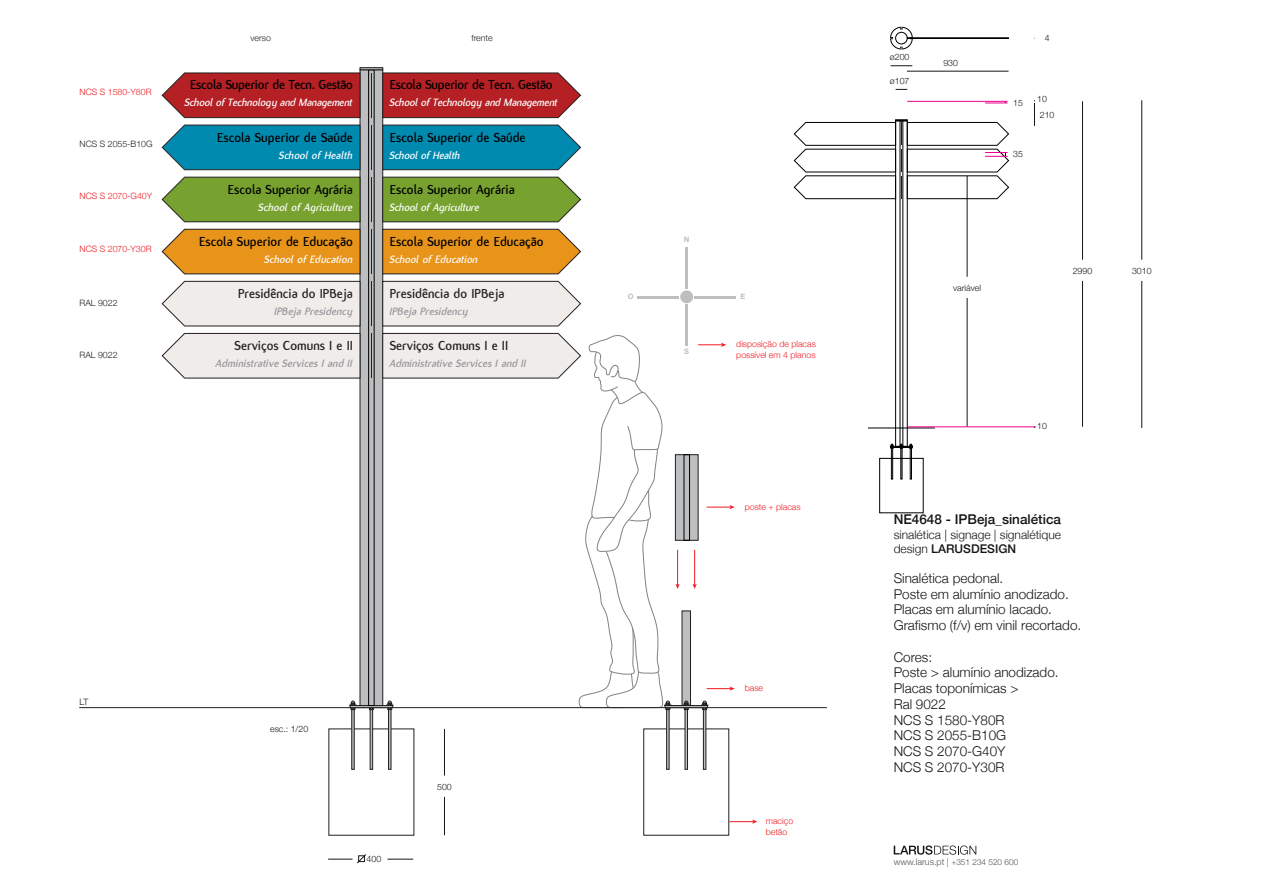
<style>
.page{position:relative;width:1263px;height:893px;background:#fff}
.page>*{position:absolute;margin:0;border:0;box-sizing:border-box;transform-origin:0 0}
.t1{font:700 13.95px "Flux";color:#000}
.t2{font:700 13.95px "Flux";color:#231f20}
.t3{font:700 13.95px "Flux";letter-spacing:-.02em;color:#000}
.t4{font:300 13.5px/15.8px "Helvetica Neue";color:#131516}
.t5{font:500 13.5px "Helvetica Neue";color:#131516}
.t6{font:300 12px/14.4px "Helvetica Neue";color:#131516}
.t7{font:italic 700 11.4px "Flux";letter-spacing:-.02em;color:#fff}
.t8{font:italic 700 11.4px "Flux";color:#969499}
.t9{font:italic 700 11.4px "Flux";color:#fff}
.t10{font:300 9px "Helvetica Neue";color:#505252}
.t11{font:300 8.7px/10.5px "Helvetica Neue";color:#ed1d24}
.t12{font:300 8.7px "Helvetica Neue";color:#131718}
.t13{font:300 8.7px "Helvetica Neue";color:#231f20}
.t14{font:700 7.5px "Helvetica Neue";color:#bcbec0}
.s1{font-weight:500}
.s2{font-size:8.25px}
</style>
<div class="page">
<svg style="left:894px;top:845px;width:82px;height:10px"></svg>
<hr style="left:1082px;top:101px;width:1px;height:159px;background:#131718">
<hr style="left:1082px;top:281px;width:1px;height:146px;background:#131718">
<hr style="left:1141px;top:100px;width:1px;height:160px;background:#131718">
<hr style="left:1141px;top:281px;width:1px;height:147px;background:#131718">
<hr style="left:967px;top:176px;width:1px;height:101px;background:#131718">
<hr style="left:967px;top:298px;width:1px;height:129px;background:#131718">
<hr style="left:444px;top:729px;width:1px;height:47px;background:#131718">
<hr style="left:444px;top:797px;width:1px;height:38px;background:#131718">
<svg style="left:890px;top:65px;width:22px;height:1px"></svg>
<hr style="left:907px;top:71px;width:101px;height:1px;background:#131718">
<div style="left:891px;top:446px;width:2px;height:33px;border:1px solid #000"></div>
<svg style="left:890px;top:444px;width:23px;height:5px"></svg>
<div style="left:895px;top:121px;width:12px;height:326px;border:1px solid #000"></div>
<svg style="left:890px;top:27px;width:22px;height:22px"></svg>
<div style="left:895px;top:32px;width:12px;height:12px;border:1px solid #000;border-radius:50%"></div>
<div style="left:907px;top:38px;width:101px;height:1px;border:1px solid #000"></div>
<hr style="left:868px;top:428px;width:67px;height:1px;background:#000">
<svg style="left:1034px;top:100px;width:1px;height:26px"></svg>
<hr style="left:80px;top:707px;width:747px;height:1px;background:#231f20">
<hr style="left:352px;top:705px;width:2px;height:64px;background:#bcbec0">
<svg style="left:350px;top:701px;width:6px;height:9px"></svg>
<div style="left:388px;top:705px;width:3px;height:64px;background:#bcbec0;border:1px solid #231f20"></div>
<div style="left:370px;top:705px;width:3px;height:64px;background:#bcbec0;border:1px solid #231f20"></div>
<svg style="left:368px;top:708px;width:7px;height:2px"></svg>
<div style="left:350px;top:705px;width:43px;height:3px;background:#bcbec0;border:1px solid #231f20"></div>
<div style="left:360px;top:70px;width:23px;height:636px;background:#bcbec0;border:1px solid #231f20"></div>
<div style="left:368px;top:70px;width:6px;height:636px;border:1px solid #000"></div>
<div style="left:360px;top:67px;width:23px;height:3px;background:#bcbec0;border:1px solid #231f20"></div>
<hr style="left:371px;top:177px;width:1px;height:45px;background:#231f20">
<hr style="left:371px;top:229px;width:1px;height:45px;background:#231f20">
<hr style="left:371px;top:281px;width:1px;height:45px;background:#231f20">
<hr style="left:371px;top:333px;width:1px;height:45px;background:#231f20">
<hr style="left:371px;top:73px;width:1px;height:45px;background:#231f20">
<hr style="left:371px;top:125px;width:1px;height:45px;background:#231f20">
<div style="left:666px;top:705px;width:3px;height:64px;background:#bcbec0;border:1px solid #231f20"></div>
<div style="left:703px;top:705px;width:3px;height:64px;background:#bcbec0;border:1px solid #231f20"></div>
<div style="left:685px;top:705px;width:3px;height:64px;background:#bcbec0;border:1px solid #231f20"></div>
<svg style="left:729px;top:819px;width:28px;height:5px"></svg>
<svg style="left:387px;top:859px;width:26px;height:1px"></svg>
<svg style="left:328px;top:854px;width:38px;height:9px"></svg>
<svg style="left:985px;top:102px;width:23px;height:2px"></svg>
<hr style="left:907px;top:101px;width:101px;height:1px;background:#ec008c">
<hr style="left:907px;top:427px;width:129px;height:1px;background:#ec008c">
<svg style="left:794px;top:120px;width:215px;height:79px"></svg>
<svg style="left:382px;top:72px;width:199px;height:46px;background:#b32e33"></svg>
<svg style="left:382px;top:125px;width:199px;height:45px;background:#0f8cae"></svg>
<svg style="left:382px;top:177px;width:199px;height:45px;background:#7ca13a"></svg>
<svg style="left:382px;top:229px;width:199px;height:45px;background:#e19527"></svg>
<svg style="left:162px;top:72px;width:198px;height:46px;background:#b32f33"></svg>
<svg style="left:162px;top:125px;width:198px;height:45px;background:#108daf"></svg>
<svg style="left:162px;top:177px;width:198px;height:45px;background:#7da33a"></svg>
<svg style="left:162px;top:229px;width:198px;height:45px;background:#e29627"></svg>
<svg style="left:382px;top:281px;width:199px;height:45px;background:#e7e4e2"></svg>
<svg style="left:162px;top:281px;width:198px;height:45px;background:#e9e6e4"></svg>
<svg style="left:382px;top:333px;width:353px;height:381px"></svg>
<svg style="left:162px;top:333px;width:198px;height:45px;background:#e9e6e4"></svg>
<hr style="left:694px;top:296px;width:42px;height:2px;background:#bcbec0">
<hr style="left:637px;top:296px;width:42px;height:2px;background:#bcbec0">
<hr style="left:685px;top:304px;width:3px;height:42px;background:#bcbec0">
<hr style="left:685px;top:247px;width:3px;height:42px;background:#bcbec0">
<div style="left:680px;top:290px;width:13px;height:13px;background:#bcbec0;border-radius:50%"></div>
<p class="t11" style="left:80px;top:86px;width:73px">NCS S 1580-Y80R</p>
<p class="t13" style="left:80px;top:137px;width:75px">NCS S 2055-B10G</p>
<p class="t11" style="left:80px;top:190px;width:74px">NCS S 2070-G40Y</p>
<p class="t11" style="left:80px;top:243px;width:73px">NCS S 2070-Y30R</p>
<p class="t13" style="left:80px;top:296px;width:40px">RAL 9022</p>
<p class="t13" style="left:80px;top:348px;width:40px">RAL 9022</p>
<p class="t13" style="left:250px;top:31px;width:22px">verso</p>
<p class="t13" style="left:471px;top:31px;width:23px">frente</p>
<p class="t3" style="left:190px;top:77px;width:164px">Escola Superior de Tecn. Gestão</p>
<p class="t7" style="left:185px;top:96px;width:170px">School of Technology and Management</p>
<p class="t1" style="left:217px;top:129px;width:137px">Escola Superior de Saúde</p>
<p class="t9" style="left:279px;top:149px;width:75px">School of Health</p>
<p class="t1" style="left:228px;top:181px;width:127px">Escola Superior Agrária</p>
<p class="t9" style="left:258px;top:201px;width:96px">School of Agriculture</p>
<p class="t1" style="left:199px;top:234px;width:155px">Escola Superior de Educação</p>
<p class="t9" style="left:264px;top:253px;width:90px">School of Education</p>
<p class="t3" style="left:390px;top:77px;width:164px">Escola Superior de Tecn. Gestão</p>
<p class="t7" style="left:390px;top:96px;width:170px">School of Technology and Management</p>
<p class="t1" style="left:390px;top:129px;width:137px">Escola Superior de Saúde</p>
<p class="t7" style="left:390px;top:149px;width:72px">School of Health</p>
<p class="t1" style="left:390px;top:181px;width:127px">Escola Superior Agrária</p>
<p class="t7" style="left:390px;top:201px;width:91px">School of Agriculture</p>
<p class="t1" style="left:390px;top:234px;width:155px">Escola Superior de Educação</p>
<p class="t9" style="left:390px;top:253px;width:90px">School of Education</p>
<p class="t2" style="left:238px;top:286px;width:116px">Presidência do IPBeja</p>
<p class="t8" style="left:274px;top:305px;width:80px">IPBeja Presidency</p>
<p class="t2" style="left:390px;top:286px;width:116px">Presidência do IPBeja</p>
<p class="t8" style="left:390px;top:305px;width:80px">IPBeja Presidency</p>
<p class="t2" style="left:235px;top:338px;width:120px">Serviços Comuns I e II</p>
<p class="t8" style="left:216px;top:357px;width:138px">Administrative Services I and II</p>
<p class="t2" style="left:390px;top:338px;width:120px">Serviços Comuns I e II</p>
<p class="t8" style="left:390px;top:357px;width:138px">Administrative Services I and II</p>
<p class="t12" style="left:80px;top:695px;width:10px">LT</p>
<p class="t12" style="left:270px;top:721px;width:40px">esc.: 1/20</p>
<p class="t12" style="left:367px;top:851px;width:16px">400</p>
<p class="t12" style="left:437px;top:779px;width:16px">500</p>
<p class="t14" style="left:684px;top:233px;width:7px">N</p>
<p class="t14" style="left:628px;top:290px;width:7px">O</p>
<p class="t14" style="left:740px;top:290px;width:6px">E</p>
<p class="t14" style="left:684px;top:346px;width:6px">S</p>
<p class="t11" style="left:736px;top:338px;width:81px">disposição de placas possível em 4 planos</p>
<p class="t11" style="left:745px;top:501px;width:57px">poste + placas</p>
<p class="t11" style="left:745px;top:682px;width:20px">base</p>
<p class="t11" style="left:766px;top:815px;width:29px">maciço betão</p>
<p class="t12" style="left:890px;top:50px;width:21px">ø200</p>
<p class="t12" style="left:890px;top:74px;width:21px">ø107</p>
<p class="t12" style="left:943px;top:56px;width:16px">930</p>
<p class="t12" style="left:1045px;top:31px;width:6px">4</p>
<p class="t12" style="left:1013px;top:95px;width:11px">15</p>
<p class="t12" style="left:1013px;top:147px;width:11px">35</p>
<p class="t12" style="left:1037px;top:92px;width:11px">10</p>
<p class="t12" style="left:1040px;top:108px;width:16px">210</p>
<p class="t12" style="left:953px;top:281px;width:29px">variável</p>
<p class="t12" style="left:1073px;top:264px;width:21px">2990</p>
<p class="t12" style="left:1132px;top:264px;width:21px">3010</p>
<p class="t12" style="left:1037px;top:419px;width:11px">10</p>
<p class="t5" style="left:894px;top:509px;width:169px">NE4648 - IPBeja_sinalética</p>
<p class="t6" style="left:894px;top:526px;width:169px">sinalética | signage | signalétique design <span class="s1">LARUSDESIGN</span></p>
<p class="t4" style="left:894px;top:569px;width:189px">Sinalética pedonal.<br>Poste em alumínio anodizado.<br>Placas em alumínio lacado.<br>Grafismo (f/v) em vinil recortado.</p>
<p class="t4" style="left:894px;top:648px;width:166px">Cores:<br>Poste &gt; alumínio anodizado.<br>Placas toponímicas &gt;<br>Ral 9022<br>NCS S 1580-Y80R<br>NCS S 2055-B10G<br>NCS S 2070-G40Y<br>NCS S 2070-Y30R</p>
<p class="t10" style="left:894px;top:854px;width:126px">www.larus.pt | <span class="s2">+351 234 520 600</span></p>
</div>
